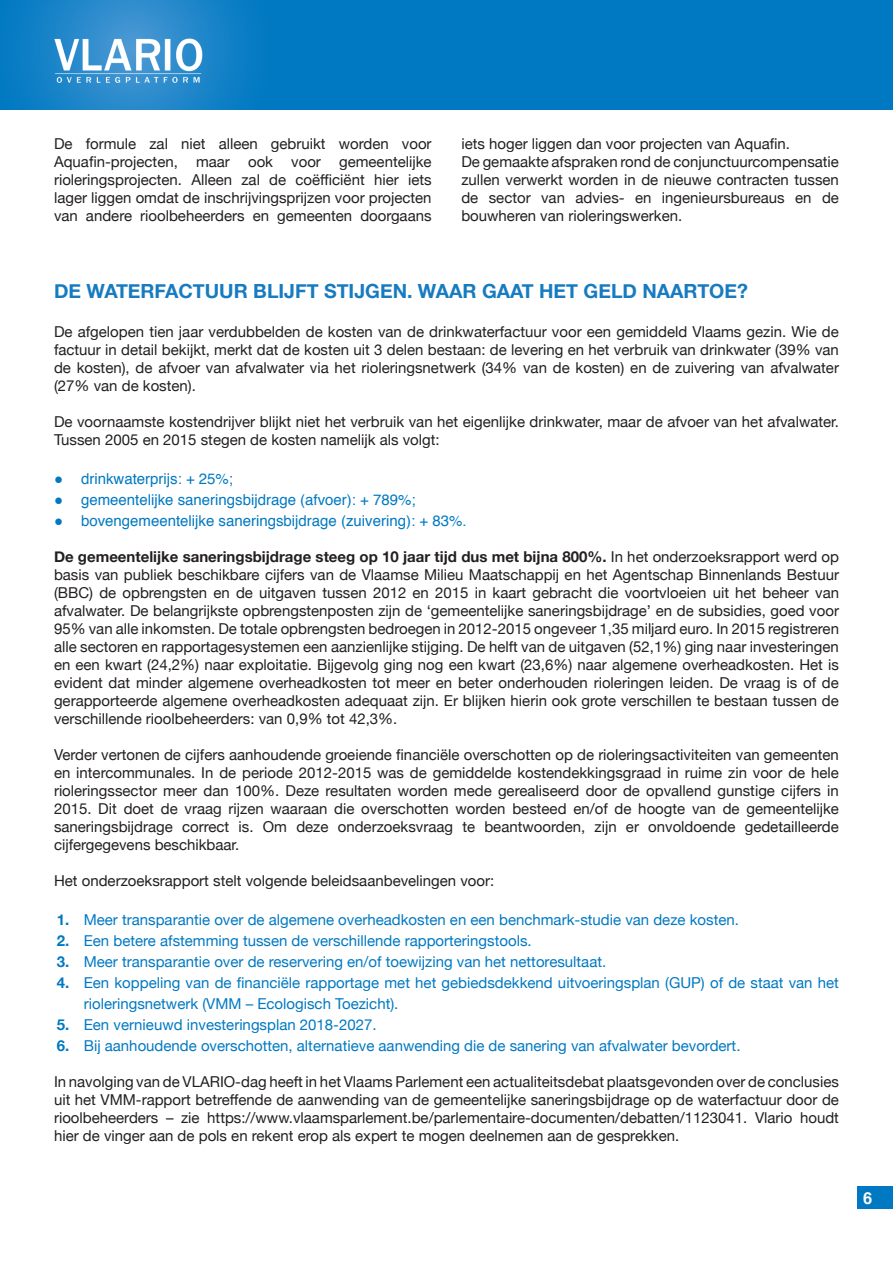
<style>
.page{position:relative;width:893px;height:1263px;background:#fff}
.page>*{position:absolute;margin:0;border:0;box-sizing:border-box;transform-origin:0 0}
.t1{font:700 19.5px "Helvetica Neue";color:#177bc1}
.t2{font:700 16.5px "Helvetica";color:#fff}
.t3{font:15px/18px "Helvetica Neue";color:#231f20;text-align:justify}
.t4{font:15px/21px "Helvetica Neue";color:#0079c2}
.t5{font:15px "Helvetica";color:#0079c2}
.s1{font-weight:700}
</style>
<div class="page">
<div style="left:857px;top:1186px;width:36px;height:23px;background:#0079c2"></div>
<div style="left:270px;top:0;width:623px;height:110px;background:#0079c2"></div>
<svg style="left:0;top:0;width:270px;height:110px;background:#1883c7"></svg>
<img style="left:52px;top:36px;width:152px;height:49px">
<p class="t3" style="left:54px;top:136px;width:379px">De formule zal niet alleen gebruikt worden voor Aquafin-projecten, maar ook voor gemeentelijke rioleringsprojecten. Alleen zal de coëfficiënt hier iets lager liggen omdat de inschrijvingsprijzen voor projecten van andere rioolbeheerders en gemeenten doorgaans</p>
<p class="t3" style="left:461px;top:136px;width:330px">iets hoger liggen dan voor projecten van Aquafin.</p>
<p class="t3" style="left:461px;top:154px;width:379px">De gemaakte afspraken rond de conjunctuurcompensatie zullen verwerkt worden in de nieuwe contracten tussen de sector van advies- en ingenieursbureaus en de bouwheren van rioleringswerken.</p>
<p class="t1" style="left:54px;top:275px;width:695px">DE WATERFACTUUR BLIJFT STIJGEN. WAAR GAAT HET GELD NAARTOE?</p>
<p class="t3" style="left:54px;top:323px;width:786px">De afgelopen tien jaar verdubbelden de kosten van de drinkwaterfactuur voor een gemiddeld Vlaams gezin. Wie de factuur in detail bekijkt, merkt dat de kosten uit 3 delen bestaan: de levering en het verbruik van drinkwater (39% van de kosten), de afvoer van afvalwater via het rioleringsnetwerk (34% van de kosten) en de zuivering van afvalwater (27% van de kosten).</p>
<p class="t3" style="left:54px;top:413px;width:786px">De voornaamste kostendrijver blijkt niet het verbruik van het eigenlijke drinkwater, maar de afvoer van het afvalwater.<br>Tussen 2005 en 2015 stegen de kosten namelijk als volgt:</p>
<p class="t5" style="left:54px;top:467px;width:181px">● drinkwaterprijs: + 25%;</p>
<p class="t5" style="left:54px;top:488px;width:363px">● gemeentelijke saneringsbijdrage (afvoer): + 789%;</p>
<p class="t5" style="left:54px;top:509px;width:414px">● bovengemeentelijke saneringsbijdrage (zuivering): + 83%.</p>
<p class="t3" style="left:54px;top:548px;width:786px"><span class="s1">De gemeentelijke saneringsbijdrage steeg op 10 jaar tijd dus met bijna 800%.</span> In het onderzoeksrapport werd op basis van publiek beschikbare cijfers van de Vlaamse Milieu Maatschappij en het Agentschap Binnenlands Bestuur (BBC) de opbrengsten en de uitgaven tussen 2012 en 2015 in kaart gebracht die voortvloeien uit het beheer van afvalwater. De belangrijkste opbrengstenposten zijn de ‘gemeentelijke saneringsbijdrage’ en de subsidies, goed voor 95% van alle inkomsten. De totale opbrengsten bedroegen in 2012-2015 ongeveer 1,35 miljard euro. In 2015 registreren alle sectoren en rapportagesystemen een aanzienlijke stijging. De helft van de uitgaven (52,1%) ging naar investeringen en een kwart (24,2%) naar exploitatie. Bijgevolg ging nog een kwart (23,6%) naar algemene overheadkosten. Het is evident dat minder algemene overheadkosten tot meer en beter onderhouden rioleringen leiden. De vraag is of de gerapporteerde algemene overheadkosten adequaat zijn. Er blijken hierin ook grote verschillen te bestaan tussen de verschillende rioolbeheerders: van 0,9% tot 42,3%.</p>
<p class="t3" style="left:54px;top:746px;width:786px">Verder vertonen de cijfers aanhoudende groeiende financiële overschotten op de rioleringsactiviteiten van gemeenten en intercommunales. In de periode 2012-2015 was de gemiddelde kostendekkingsgraad in ruime zin voor de hele rioleringssector meer dan 100%. Deze resultaten worden mede gerealiseerd door de opvallend gunstige cijfers in 2015. Dit doet de vraag rijzen waaraan die overschotten worden besteed en/of de hoogte van de gemeentelijke saneringsbijdrage correct is. Om deze onderzoeksvraag te beantwoorden, zijn er onvoldoende gedetailleerde cijfergegevens beschikbaar.</p>
<p class="t3" style="left:54px;top:872px;width:442px">Het onderzoeksrapport stelt volgende beleidsaanbevelingen voor:</p>
<p class="t4" style="left:57px;top:910px;width:684px"><span class="s1">1.</span> Meer transparantie over de algemene overheadkosten en een benchmark-studie van deze kosten.</p>
<p class="t4" style="left:57px;top:931px;width:476px"><span class="s1">2.</span> Een betere afstemming tussen de verschillende rapporteringstools.</p>
<p class="t4" style="left:57px;top:952px;width:551px"><span class="s1">3.</span> Meer transparantie over de reservering en/of toewijzing van het nettoresultaat.</p>
<p class="t4" style="left:84px;top:973px;width:757px;text-indent:-27px"><span class="s1">4.</span> Een koppeling van de financiële rapportage met het gebiedsdekkend uitvoeringsplan (GUP) of de staat van het rioleringsnetwerk (VMM – Ecologisch Toezicht).</p>
<p class="t4" style="left:57px;top:1015px;width:321px"><span class="s1">5.</span> Een vernieuwd investeringsplan 2018-2027.</p>
<p class="t4" style="left:57px;top:1036px;width:685px"><span class="s1">6.</span> Bij aanhoudende overschotten, alternatieve aanwending die de sanering van afvalwater bevordert.</p>
<p class="t3" style="left:54px;top:1073px;width:786px">In navolging van de VLARIO-dag heeft in het Vlaams Parlement een actualiteitsdebat plaatsgevonden over de conclusies uit het VMM-rapport betreffende de aanwending van de gemeentelijke saneringsbijdrage op de waterfactuur door de rioolbeheerders – zie https://www.vlaamsparlement.be/parlementaire-documenten/debatten/1123041. Vlario houdt hier de vinger aan de pols en rekent erop als expert te mogen deelnemen aan de gesprekken.</p>
<p class="t2" style="left:863px;top:1184px;width:11px">6</p>
</div>
